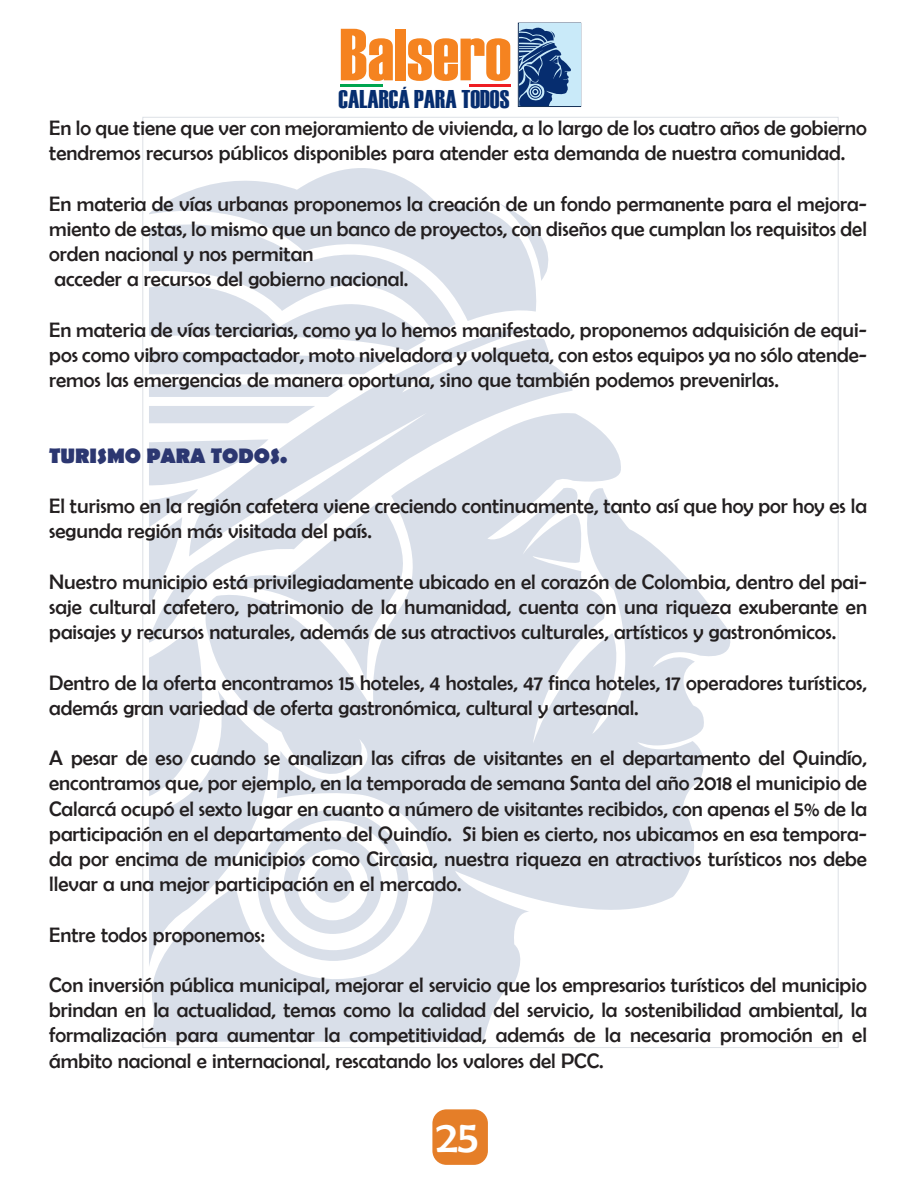
<style>
.page{position:relative;width:918px;height:1188px;background:#fff}
.page>*{position:absolute;margin:0;border:0;box-sizing:border-box;transform-origin:0 0}
.t1{font:73.65px "Haettenschweiler";color:#f58320}
.t2{font:44.7px "Berlin Sans FB";color:#fff}
.t3{font:25.65px "Haettenschweiler";color:#062d6f}
.t4{font:21px/25.2px "Berlin Sans FB";color:#231f20}
.t5{font:700 21px "Berlin Sans FB";color:#2c3771}
</style>
<div class="page">
<svg style="left:149px;top:413px;width:582px;height:629px;fill:#d9dfe9"></svg>
<svg style="left:149px;top:327px;width:424px;height:316px;fill:#d9dfe9"></svg>
<svg style="left:153px;top:168px;width:395px;height:153px;fill:#d9dfe9"></svg>
<svg style="left:149px;top:211px;width:307px;height:163px"></svg>
<svg style="left:149px;top:384px;width:197px;height:13px;background:#dce1ea"></svg>
<svg style="left:149px;top:406px;width:166px;height:17px;background:#dce1ea"></svg>
<svg style="left:149px;top:439px;width:269px;height:528px"></svg>
<div style="left:313px;top:863px;width:39px;height:40px;background:#d9dfe9;border-radius:50%"></div>
<hr style="left:468px;top:84px;width:43px;height:2px;background:#ee1d23">
<hr style="left:426px;top:84px;width:43px;height:2px;background:#fff">
<hr style="left:340px;top:84px;width:43px;height:2px;background:#00a54f">
<div style="left:518px;top:23px;width:63px;height:84px;border:1px solid #143057"></div>
<div style="left:519px;top:24px;width:61px;height:82px;background:#c9eaf9"></div>
<svg style="left:518px;top:25px;width:53px;height:81px"></svg>
<div style="left:432px;top:1109px;width:56px;height:56px;background:#e57e28;border-radius:14px"></div>
<h1 class="t1" style="left:340px;top:5px;width:173px">Balsero</h1>
<p class="t3" style="left:339px;top:81px;width:172px">CALARCÁ PARA TODOS</p>
<p class="t4" style="left:49px;top:115px;width:819px">En lo que tiene que ver con mejoramiento de vivienda, a lo largo de los cuatro años de gobierno tendremos recursos públicos disponibles para atender esta demanda de nuestra comunidad.</p>
<p class="t4" style="left:49px;top:191px;width:819px">En materia de vías urbanas proponemos la creación de un fondo permanente para el mejora&shy;miento de estas, lo mismo que un banco de proyectos, con diseños que cumplan los requisitos del orden nacional y nos permitan<br>acceder a recursos del gobierno nacional.</p>
<p class="t4" style="left:49px;top:317px;width:819px;text-align:justify">En materia de vías terciarias, como ya lo hemos manifestado, proponemos adquisición de equi&shy;pos como vibro compactador, moto niveladora y volqueta, con estos equipos ya no sólo atende&shy;remos las emergencias de manera oportuna, sino que también podemos prevenirlas.</p>
<p class="t5" style="left:49px;top:444px;width:240px">TURISMO PARA TODOS.</p>
<p class="t4" style="left:49px;top:493px;width:819px">El turismo en la región cafetera viene creciendo continuamente, tanto así que hoy por hoy es la segunda región más visitada del país.</p>
<p class="t4" style="left:49px;top:569px;width:819px;text-align:justify">Nuestro municipio está privilegiadamente ubicado en el corazón de Colombia, dentro del pai&shy;saje cultural cafetero, patrimonio de la humanidad, cuenta con una riqueza exuberante en paisajes y recursos naturales, además de sus atractivos culturales, artísticos y gastronómicos.</p>
<p class="t4" style="left:49px;top:670px;width:819px">Dentro de la oferta encontramos 15 hoteles, 4 hostales, 47 finca hoteles, 17 operadores turísticos, además gran variedad de oferta gastronómica, cultural y artesanal.</p>
<p class="t4" style="left:49px;top:745px;width:819px;text-align:justify">A pesar de eso cuando se analizan las cifras de visitantes en el departamento del Quindío, encontramos que, por ejemplo, en la temporada de semana Santa del año 2018 el municipio de Calarcá ocupó el sexto lugar en cuanto a número de visitantes recibidos, con apenas el 5% de la participación en el departamento del Quindío. Si bien es cierto, nos ubicamos en esa tempora&shy;da por encima de municipios como Circasia, nuestra riqueza en atractivos turísticos nos debe llevar a una mejor participación en el mercado.</p>
<p class="t4" style="left:49px;top:922px;width:217px">Entre todos proponemos:</p>
<p class="t4" style="left:49px;top:972px;width:819px;text-align:justify">Con inversión pública municipal, mejorar el servicio que los empresarios turísticos del municipio brindan en la actualidad, temas como la calidad del servicio, la sostenibilidad ambiental, la formalización para aumentar la competitividad, además de la necesaria promoción en el ámbito nacional e internacional, rescatando los valores del PCC.</p>
<h2 class="t2" style="left:436px;top:1112px;width:44px">25</h2>
</div>
